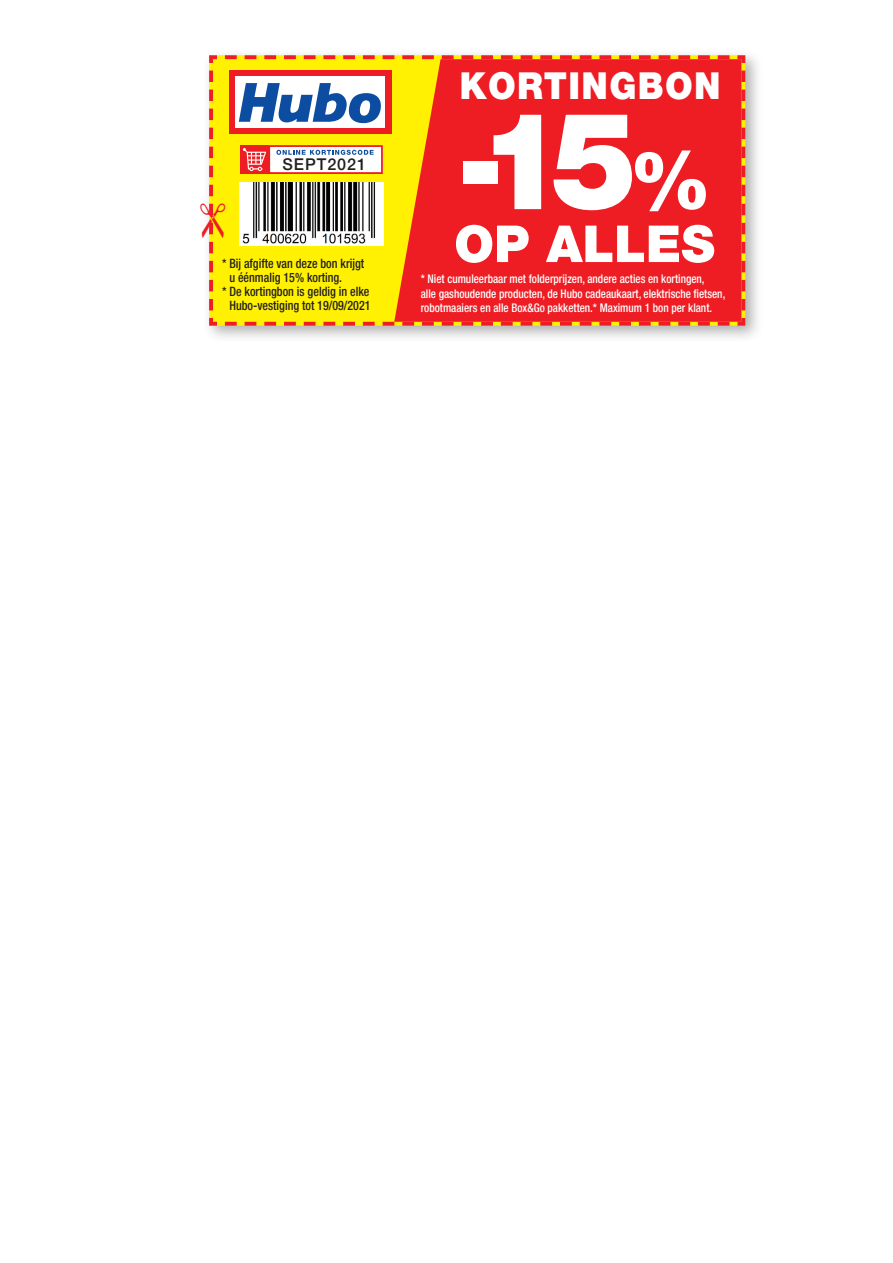
<style>
.page{position:relative;width:893px;height:1263px;background:#fff}
.page>*{position:absolute;margin:0;border:0;box-sizing:border-box;transform-origin:0 0}
.t1{font:900 135.6px "Helvetica Neue LT Std";color:#fff;scale:.82 1}
.t2{font:900 51px "Helvetica Neue LT Std";color:#fff}
.t3{font:900 37.35px "Helvetica Neue LT Std";letter-spacing:.04em;color:#fff;scale:.94 1}
.t4{font:500 16.35px "Helvetica Neue LT Std";letter-spacing:.06em;color:#231f20}
.t5{font:500 condensed 12.9px/14.2px "Helvetica Neue LT Std";color:#231f20;scale:.93 1}
.t6{font:500 condensed 12px "Helvetica Neue LT Std";color:#fff;scale:.93 1}
.s1{font-size:81.3px}
</style>
<div class="page">
<div style="left:202px;top:49px;width:561px;height:294px;background:#231f20;opacity:.35"></div>
<svg style="left:747px;top:57px;width:16px;height:267px"></svg>
<svg style="left:207px;top:53px;width:540px;height:275px;background:#f1551f"></svg>
<div style="left:240px;top:145px;width:143px;height:29px;background:#fff"></div>
<div style="left:240px;top:145px;width:29px;height:29px;background:#ee1d23"></div>
<div style="left:268px;top:145px;width:115px;height:29px;border:2px solid #ee1d23"></div>
<svg style="left:243px;top:148px;width:23px;height:23px"></svg>
<svg style="left:276px;top:150px;width:98px;height:5px"></svg>
<div style="left:229px;top:71px;width:163px;height:63px;background:#ee1d23"></div>
<div style="left:235px;top:77px;width:150px;height:51px;background:#fff"></div>
<svg style="left:239px;top:83px;width:142px;height:40px"></svg>
<img style="left:240px;top:182px;width:144px;height:64px">
<svg style="left:202px;top:71px;width:24px;height:243px"></svg>
<p class="t4" style="left:282px;top:154px;width:85px">SEPT2021</p>
<p class="t5" style="left:229px;top:256px;width:147px;text-indent:-7px">* Bij afgifte van deze bon krijgt u éénmalig 15% korting.</p>
<p class="t5" style="left:222px;top:284px;width:161px;text-align:center">* De kortingbon is geldig in elke<br>Hubo-vestiging tot 19/09/2021</p>
<p class="t3" style="left:459px;top:63px;width:279px">KORTINGBON</p>
<p class="t1" style="left:458px;top:80px;width:311px">-15<span class="s1">%</span></p>
<p class="t2" style="left:454px;top:213px;width:262px">OP ALLES</p>
<p class="t6" style="left:421px;top:272px;width:307px">* Niet cumuleerbaar met folderprijzen, andere acties en kortingen,</p>
<p class="t6" style="left:421px;top:286px;width:329px">alle gashoudende producten, de Hubo cadeaukaart, elektrische fietsen,</p>
<p class="t6" style="left:421px;top:300px;width:315px">robotmaaiers en alle Box&amp;Go pakketten.* Maximum 1 bon per klant.</p>
</div>
